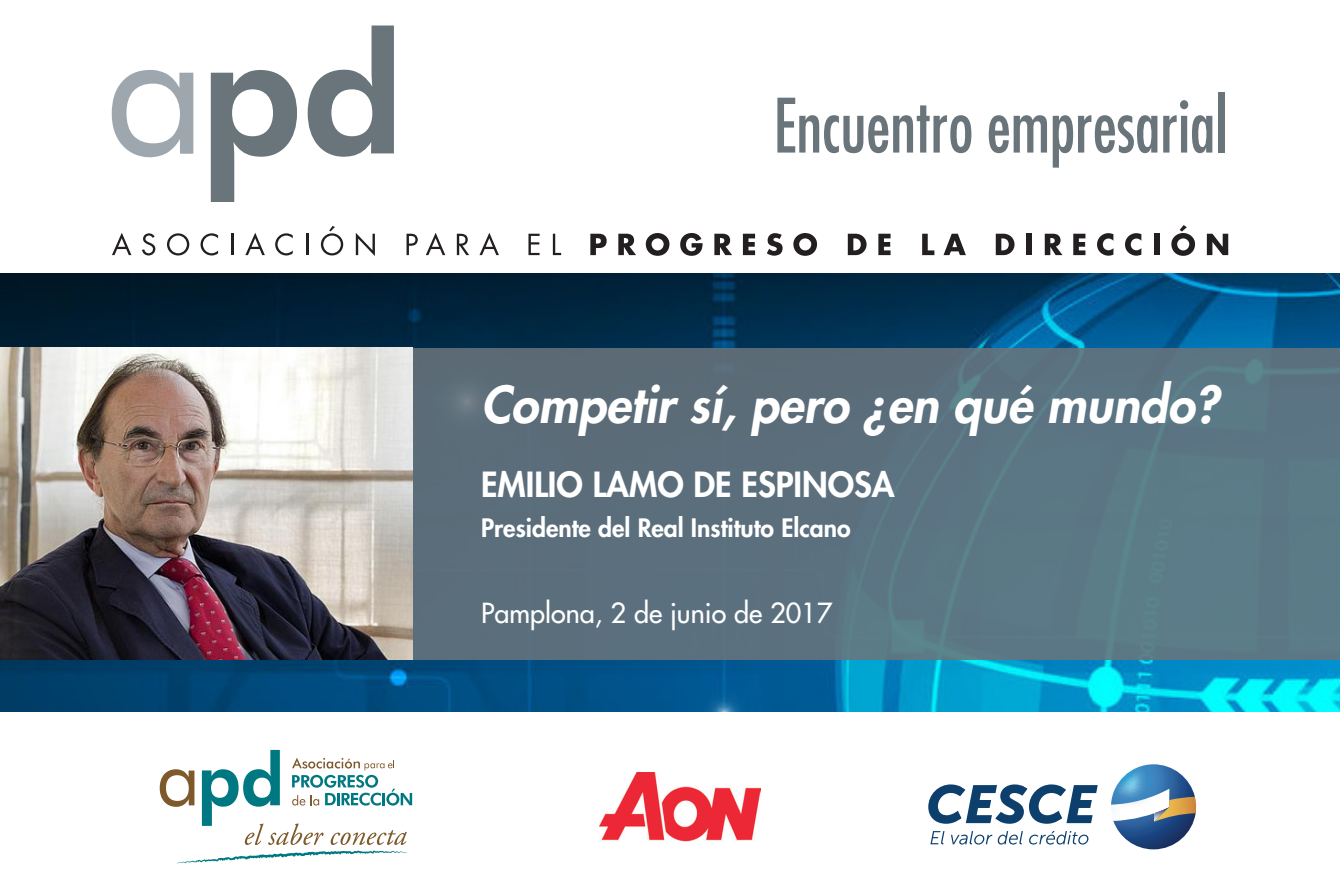
<style>
.page{position:relative;width:1340px;height:893px;background:#fff}
.page>*{position:absolute;margin:0;border:0;box-sizing:border-box;transform-origin:0 0}
.t1{font:condensed 72.9px "Futura";color:#6a747b;scale:.91 1}
.t2{font:italic 800 49.5px "Futura";color:#fff}
.t3{font:800 33.75px "Futura";color:#fff}
.t4{font:27px "Futura";color:#fff}
.t5{font:800 24.75px "Futura";color:#fff}
</style>
<div class="page">
<img style="left:0;top:274px;width:1339px;height:438px">
<div style="left:0;top:348px;width:1339px;height:311px;background:#5b717f"></div>
<img style="left:0;top:348px;width:412px;height:311px">
<svg style="left:160px;top:769px;width:34px;height:38px"></svg>
<svg style="left:202px;top:750px;width:210px;height:95px"></svg>
<svg style="left:177px;top:851px;width:230px;height:13px"></svg>
<svg style="left:211px;top:70px;width:86px;height:132px"></svg>
<svg style="left:308px;top:26px;width:86px;height:131px"></svg>
<svg style="left:112px;top:70px;width:81px;height:87px"></svg>
<svg style="left:112px;top:233px;width:19px;height:22px"></svg>
<svg style="left:142px;top:233px;width:13px;height:22px"></svg>
<svg style="left:167px;top:233px;width:22px;height:22px"></svg>
<svg style="left:200px;top:233px;width:18px;height:22px"></svg>
<hr style="left:231px;top:234px;width:3px;height:21px;background:#231f20">
<svg style="left:245px;top:233px;width:20px;height:22px"></svg>
<svg style="left:275px;top:233px;width:18px;height:22px"></svg>
<hr style="left:306px;top:234px;width:2px;height:21px;background:#231f20">
<svg style="left:321px;top:226px;width:22px;height:29px"></svg>
<svg style="left:356px;top:233px;width:19px;height:23px"></svg>
<svg style="left:406px;top:234px;width:12px;height:21px"></svg>
<svg style="left:426px;top:233px;width:19px;height:22px"></svg>
<svg style="left:457px;top:234px;width:12px;height:21px"></svg>
<svg style="left:479px;top:233px;width:20px;height:22px"></svg>
<svg style="left:528px;top:234px;width:11px;height:21px"></svg>
<svg style="left:553px;top:234px;width:8px;height:21px"></svg>
<svg style="left:590px;top:234px;width:16px;height:21px"></svg>
<svg style="left:618px;top:234px;width:18px;height:21px"></svg>
<svg style="left:645px;top:233px;width:24px;height:23px"></svg>
<svg style="left:680px;top:233px;width:22px;height:23px"></svg>
<svg style="left:714px;top:234px;width:18px;height:21px"></svg>
<svg style="left:743px;top:234px;width:12px;height:21px"></svg>
<svg style="left:766px;top:233px;width:16px;height:23px"></svg>
<svg style="left:793px;top:233px;width:24px;height:23px"></svg>
<svg style="left:847px;top:234px;width:19px;height:21px"></svg>
<svg style="left:878px;top:234px;width:12px;height:21px"></svg>
<svg style="left:922px;top:234px;width:12px;height:21px"></svg>
<svg style="left:943px;top:234px;width:22px;height:21px"></svg>
<svg style="left:995px;top:234px;width:19px;height:21px"></svg>
<div style="left:1026px;top:234px;width:5px;height:21px;background:#231f20"></div>
<svg style="left:1044px;top:234px;width:18px;height:21px"></svg>
<svg style="left:1073px;top:234px;width:12px;height:21px"></svg>
<svg style="left:1097px;top:233px;width:16px;height:23px"></svg>
<svg style="left:1125px;top:233px;width:16px;height:23px"></svg>
<div style="left:1154px;top:234px;width:5px;height:21px;background:#231f20"></div>
<svg style="left:1171px;top:225px;width:24px;height:31px"></svg>
<svg style="left:1206px;top:234px;width:22px;height:21px"></svg>
<svg style="left:1111px;top:764px;width:85px;height:85px"></svg>
<svg style="left:930px;top:831px;width:14px;height:13px"></svg>
<svg style="left:951px;top:831px;width:71px;height:13px"></svg>
<svg style="left:1029px;top:831px;width:59px;height:13px"></svg>
<svg style="left:928px;top:784px;width:169px;height:40px"></svg>
<img style="left:599px;top:772px;width:161px;height:69px">
<p class="t1" style="left:773px;top:80px;width:500px">Encuentro empresarial</p>
<p class="t2" style="left:481px;top:372px;width:739px">Competir sí, pero ¿en qué mundo?</p>
<p class="t3" style="left:481px;top:462px;width:415px">EMILIO LAMO DE ESPINOSA</p>
<p class="t5" style="left:481px;top:511px;width:371px">Presidente del Real Instituto Elcano</p>
<p class="t4" style="left:481px;top:595px;width:353px">Pamplona, 2 de junio de 2017</p>
</div>
